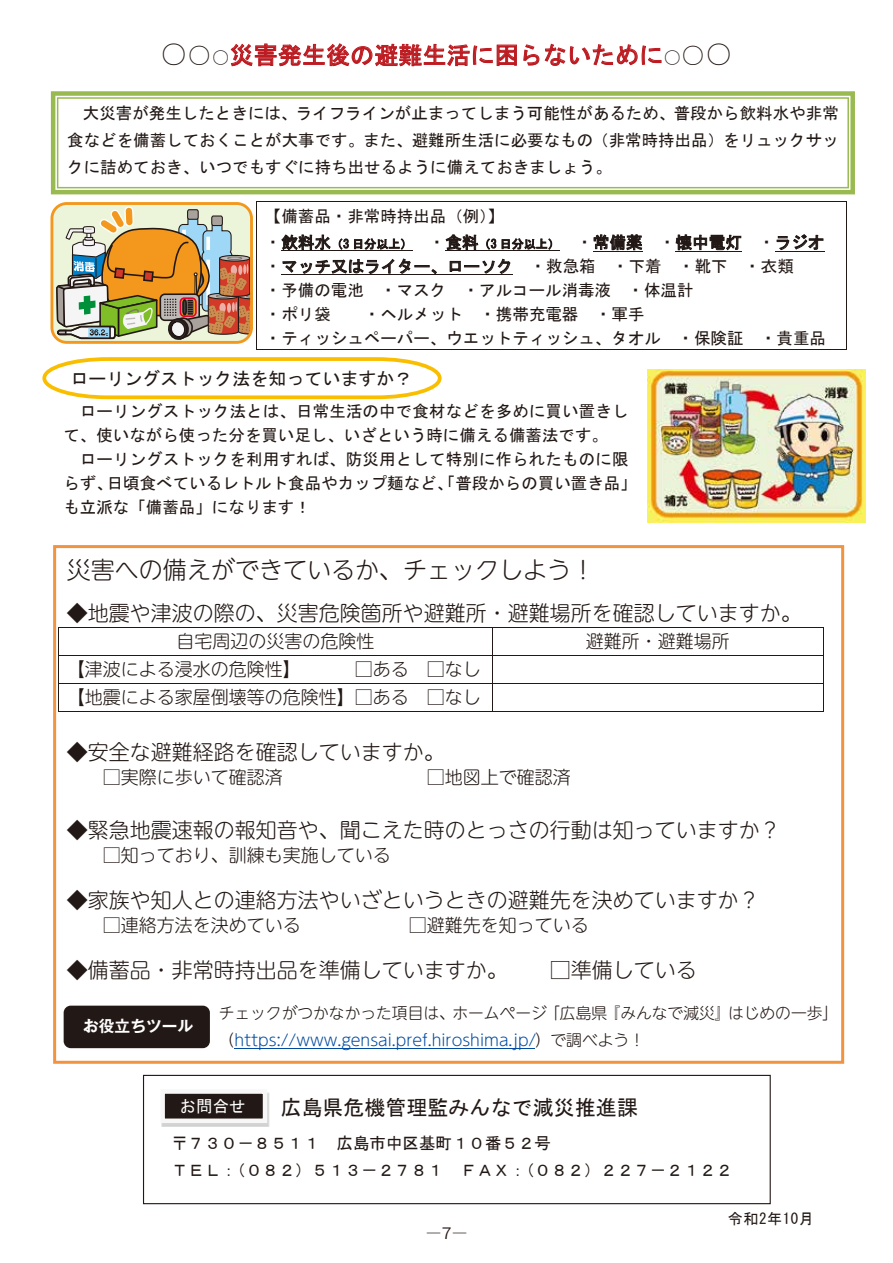
<style>
.page{position:relative;width:893px;height:1263px;background:#fff}
.page>*{position:absolute;margin:0;border:0;box-sizing:border-box;transform-origin:0 0}
.t1{font:24px "MS Gothic";letter-spacing:.005em;color:#bc1b21}
.t2{font:300 24px "UD Shin M Go Pro";color:#221815}
.t3{font:300 21px "UD Shin M Go Pro";color:#221815}
.t4{font:21px "MS Gothic";letter-spacing:.005em;color:#221815}
.t5{font:300 18px/27.8px "UD Shin M Go Pro";color:#221815;text-align:right}
.t6{font:18px "MS Gothic";color:#221815}
.t7{font:16.5px/24px "MS Gothic";letter-spacing:.005em;color:#221815}
.t8{font:16.5px "MS Gothic";color:#fff}
.t9{font:300 15.75px/27px "UD Shin M Go Pro";color:#221815}
.t10{font:700 15.75px "Gothic MB101 Pr 5 De";color:#fff}
.t11{font:15.75px "Gen Shin Gothic P Normal";color:#221815}
.t12{font:15px "MS Gothic";letter-spacing:.04em;color:#221815}
.s1{font-family:"MS P Mincho";font-size:27px;color:#221815}
.s2{font-family:"MS P Mincho";color:#221815}
.s3{font-family:"MS P Mincho";font-size:18px;color:#221815}
.s4{font-size:12px}
.s5{color:#004a9f}
</style>
<div class="page">
<svg style="left:230px;top:43px;width:287px;height:24px"></svg>
<svg style="left:523px;top:43px;width:139px;height:23px"></svg>
<svg style="left:594px;top:234px;width:48px;height:16px"></svg>
<svg style="left:676px;top:234px;width:65px;height:16px"></svg>
<svg style="left:777px;top:234px;width:46px;height:16px"></svg>
<hr style="left:445px;top:250px;width:115px;height:1px;background:#221815">
<hr style="left:593px;top:251px;width:50px;height:1px;background:#221815">
<hr style="left:676px;top:251px;width:66px;height:1px;background:#221815">
<hr style="left:775px;top:251px;width:49px;height:1px;background:#221815">
<hr style="left:257px;top:201px;width:589px;height:1px;background:#221815">
<hr style="left:257px;top:349px;width:589px;height:1px;background:#221815">
<hr style="left:846px;top:202px;width:1px;height:147px;background:#221815">
<div style="left:143px;top:1075px;width:628px;height:129px;border:1px solid #221815"></div>
<svg style="left:51px;top:91px;width:804px;height:103px"></svg>
<div style="left:53px;top:545px;width:791px;height:519px;background:#fff;border:3px solid #f2933f"></div>
<hr style="left:59px;top:628px;width:433px;height:1px;background:#221815">
<hr style="left:493px;top:628px;width:330px;height:1px;background:#221815">
<hr style="left:59px;top:655px;width:433px;height:1px;background:#221815">
<hr style="left:493px;top:655px;width:330px;height:1px;background:#221815">
<hr style="left:59px;top:683px;width:433px;height:1px;background:#221815">
<hr style="left:493px;top:683px;width:330px;height:1px;background:#221815">
<svg style="left:58px;top:628px;width:1px;height:84px"></svg>
<hr style="left:59px;top:711px;width:433px;height:1px;background:#221815">
<svg style="left:492px;top:628px;width:1px;height:84px"></svg>
<hr style="left:493px;top:711px;width:330px;height:1px;background:#221815">
<svg style="left:823px;top:628px;width:1px;height:84px"></svg>
<img style="left:162px;top:1092px;width:107px;height:34px">
<div style="left:160px;top:1089px;width:107px;height:34px;background:#221815;border:4px solid #f7f7f8"></div>
<hr style="left:234px;top:1048px;width:301px;height:1px;background:#004a9f">
<div style="left:64px;top:1006px;width:146px;height:42px;background:#221815;border-radius:7px"></div>
<img style="left:648px;top:369px;width:218px;height:154px">
<svg style="left:42px;top:201px;width:510px;height:199px"></svg>
<h1 class="t1" style="left:161px;top:43px;width:573px"><span class="s1">○</span><span class="s2">○</span><span class="s3">○</span>災害発生後の避難生活に困らないために<span class="s3">○</span><span class="s2">○</span><span class="s1">○</span></h1>
<p class="t7" style="left:67px;top:100px;width:773px;line-height:27px;text-align:justify;text-indent:16px">大災害が発生したときには、ライフラインが止まってしまう可能性があるため、普段から飲料水や非常食などを備蓄しておくことが大事です。また、避難所生活に必要なもの（非常時持出品）をリュックサックに詰めておき、いつでもすぐに持ち出せるように備えておきましょう。</p>
<p class="t7" style="left:265px;top:202px;width:561px;line-height:26.7px">【備蓄品・非常時持出品（例）】<br>・飲料水<span class="s4">（3 日分以上）</span> ・食料<span class="s4">（3 日分以上）</span> ・常備薬 ・懐中電灯 ・ラジオ</p>
<p class="t7" style="left:265px;top:254px;width:530px">・マッチ又はライター、ローソク ・救急箱 ・下着 ・靴下 ・衣類・予備の電池　・マスク　・アルコール消毒液　・体温計<br>・ポリ袋</p>
<p class="t7" style="left:265px;top:302px;width:563px;text-indent:99px">・ヘルメット ・携帯充電器 ・軍手<br>・ティッシュペーパー、ウエットティッシュ、タオル ・保険証 ・貴重品</p>
<p class="t6" style="left:70px;top:369px;width:344px">ローリングストック法を知っていますか？</p>
<p class="t7" style="left:63px;top:399px;width:567px;text-indent:17px">ローリングストック法とは、日常生活の中で食材などを多めに買い置きして、使いながら使った分を買い足し、いざという時に備える備蓄法です。</p>
<p class="t7" style="left:63px;top:447px;width:575px;text-indent:16px">ローリングストックを利用すれば、防災用として特別に作られたものに限らず、日頃食べているレトルト食品やカップ麺など、「普段からの買い置き品」も立派な「備蓄品」になります！</p>
<h1 class="t2" style="left:67px;top:550px;width:530px">災害への備えができているか、チェックしよう！</h1>
<p class="t3" style="left:67px;top:596px;width:736px">◆地震や津波の際の、災害危険箇所や避難所・避難場所を確認していますか。</p>
<p class="t5" style="left:176px;top:627px;width:199px">自宅周辺の災害の危険性</p>
<p class="t5" style="left:586px;top:627px;width:145px">避難所・避難場所</p>
<p class="t5" style="left:67px;top:654px;width:236px">【津波による浸水の危険性】</p>
<p class="t5" style="left:67px;top:654px;width:416px">□ある □なし<br>【地震による家屋倒壊等の危険性】□ある □なし</p>
<p class="t3" style="left:67px;top:735px;width:379px">◆安全な避難経路を確認していますか。</p>
<p class="t5" style="left:103px;top:762px;width:182px">□実際に歩いて確認済</p>
<p class="t5" style="left:427px;top:762px;width:145px">□地図上で確認済</p>
<p class="t3" style="left:67px;top:813px;width:715px">◆緊急地震速報の報知音や、聞こえた時のとっさの行動は知っていますか？</p>
<p class="t5" style="left:103px;top:840px;width:290px">□知っており、訓練も実施している</p>
<p class="t3" style="left:67px;top:883px;width:694px">◆家族や知人との連絡方法やいざというときの避難先を決めていますか？</p>
<p class="t5" style="left:103px;top:910px;width:200px">□連絡方法を決めている</p>
<p class="t5" style="left:409px;top:910px;width:181px">□避難先を知っている</p>
<p class="t3" style="left:67px;top:953px;width:442px">◆備蓄品・非常時持出品を準備していますか。</p>
<p class="t3" style="left:550px;top:953px;width:148px">□準備している</p>
<p class="t10" style="left:83px;top:1013px;width:112px">お役立ちツール</p>
<p class="t9" style="left:219px;top:999px;width:621px">チェックがつかなかった項目は、ホームページ「広島県『みんなで減災』はじめの一歩」（<span class="s5">https://www.gensai.pref.hiroshima.jp/</span>）で調べよう！</p>
<p class="t8" style="left:180px;top:1098px;width:67px">お問合せ</p>
<p class="t4" style="left:281px;top:1097px;width:359px">広島県危機管理監みんなで減災推進課</p>
<p class="t7" style="left:171px;top:1130px;width:563px;line-height:26.8px">〒７３０－８５１１ 広島市中区基町１０番５２号<br>ＴＥＬ：（０８２）５１３－２７８１ ＦＡＸ：（０８２）２２７－２１２２</p>
<p class="t11" style="left:426px;top:1222px;width:43px">―７―</p>
<p class="t12" style="left:728px;top:1211px;width:88px">令和2年10月</p>
</div>
